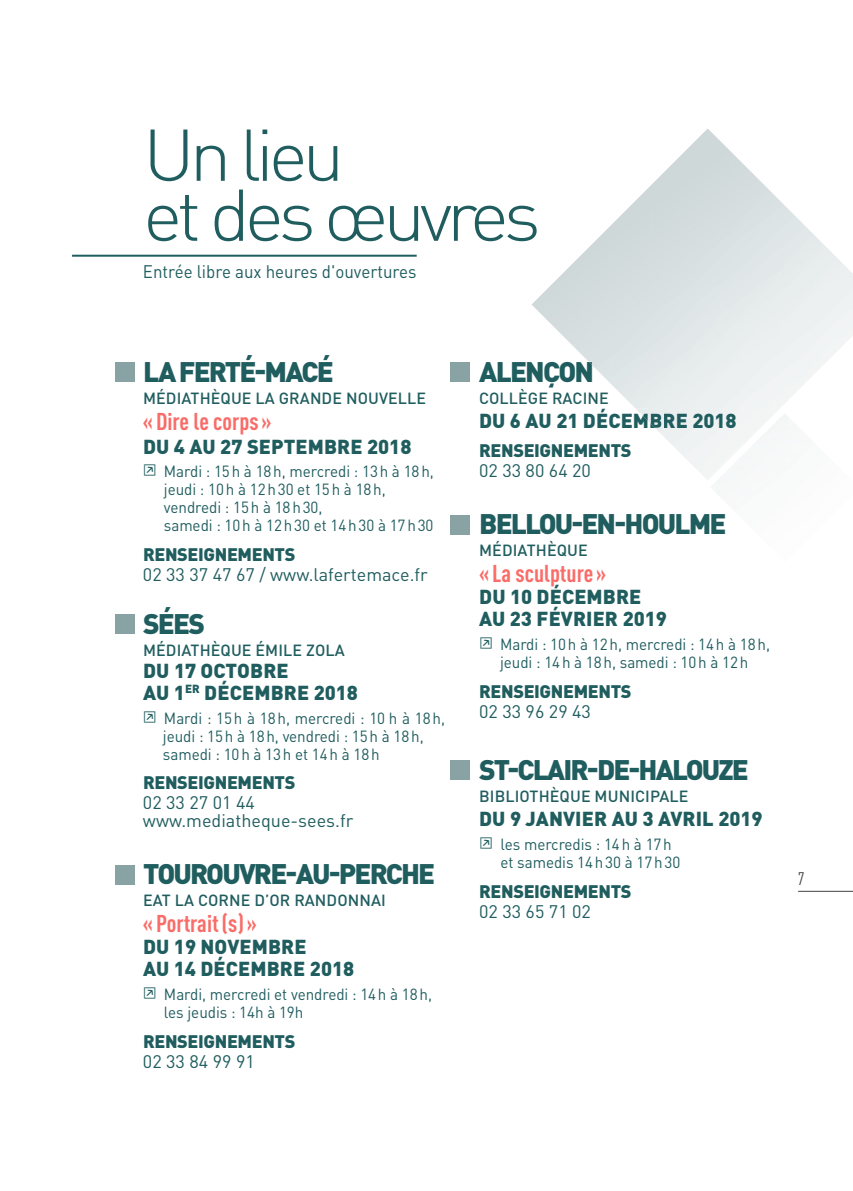
<style>
.page{position:relative;width:853px;height:1191px;background:#fff}
.page>*{position:absolute;margin:0;border:0;box-sizing:border-box;transform-origin:0 0}
.t1{font:300 72px/60px "DIN Pro";letter-spacing:-.075em;color:#205d5f;scale:1.05 1}
.t2{font:900 28px "DIN Pro";letter-spacing:-.065em;color:#205d5f}
.t3{font:700 condensed 24px "DIN Pro";color:#f96c68}
.t4{font:900 20px/22px "DIN Pro";letter-spacing:.005em;color:#205d5f}
.t5{font:18px/18px "DIN Pro";color:#205d5f}
.t6{font:900 18px "DIN Pro";letter-spacing:-.02em;color:#205d5f}
.t7{font:18px "DIN Pro";color:#205d5f;scale:.94 1}
.t8{font:condensed 18px "DIN Pro";color:#40403f}
.t9{font:16px/18px "DIN Pro";letter-spacing:-.005em;color:#205d5f;scale:.95 1}
.t10{font:500 16px "DIN Pro";letter-spacing:.005em;color:#205d5f}
.s1{font-family:"Button Bonus Square Positive";font-size:14px}
</style>
<div class="page">
<hr style="left:72px;top:255px;width:344px;height:2px;background:#205d5f">
<img style="left:532px;top:128px;width:320px;height:352px">
<svg style="left:588px;top:361px;width:4px;height:4px"></svg>
<svg style="left:635px;top:408px;width:12px;height:13px"></svg>
<img style="left:650px;top:413px;width:11px;height:14px">
<img style="left:664px;top:413px;width:46px;height:15px">
<img style="left:710px;top:413px;width:142px;height:67px">
<hr style="left:798px;top:891px;width:54px;height:1px;background:#40403f">
<div style="left:115px;top:362px;width:19px;height:19px;background:#89a2a4"></div>
<div style="left:450px;top:362px;width:20px;height:19px;background:#89a2a4"></div>
<div style="left:115px;top:615px;width:19px;height:19px;background:#89a2a4"></div>
<div style="left:450px;top:515px;width:20px;height:19px;background:#89a2a4"></div>
<div style="left:115px;top:865px;width:19px;height:19px;background:#89a2a4"></div>
<div style="left:450px;top:760px;width:20px;height:19px;background:#89a2a4"></div>
<h1 class="t1" style="left:143px;top:134px;width:380px">Un lieu<br>et des œuvres</h1>
<p class="t7" style="left:143px;top:265px;width:292px">Entrée libre aux heures d'ouvertures</p>
<h2 class="t2" style="left:143px;top:355px;width:192px">LA FERTÉ-MACÉ</h2>
<p class="t10" style="left:143px;top:392px;width:284px">MÉDIATHÈQUE LA GRANDE NOUVELLE</p>
<h3 class="t3" style="left:143px;top:412px;width:130px">« Dire le corps »</h3>
<p class="t4" style="left:143px;top:436px;width:270px">DU 4 AU 27 SEPTEMBRE 2018</p>
<p class="t9" style="left:164px;top:464px;width:286px;text-indent:-21px"><span class="s1">W</span> Mardi : 15 h à 18 h, mercredi : 13 h à 18 h, jeudi : 10 h à 12 h 30 et 15 h à 18 h, vendredi : 15 h à 18 h 30,<br>samedi : 10 h à 12 h 30 et 14 h 30 à 17 h 30</p>
<p class="t6" style="left:143px;top:544px;width:154px">RENSEIGNEMENTS</p>
<p class="t5" style="left:143px;top:568px;width:286px">02 33 37 47 67 / www.lafertemace.fr</p>
<h2 class="t2" style="left:143px;top:608px;width:63px">SÉES</h2>
<p class="t10" style="left:143px;top:644px;width:203px">MÉDIATHÈQUE ÉMILE ZOLA</p>
<p class="t4" style="left:143px;top:660px;width:216px">DU 17 OCTOBRE<br>AU 1<sup>ER</sup> DÉCEMBRE 2018</p>
<p class="t9" style="left:163px;top:711px;width:298px;text-indent:-20px"><span class="s1">W</span> Mardi : 15 h à 18 h, mercredi : 10 h à 18 h, jeudi : 15 h à 18 h, vendredi : 15 h à 18 h, samedi : 10 h à 13 h et 14 h à 18 h</p>
<p class="t6" style="left:143px;top:772px;width:154px">RENSEIGNEMENTS</p>
<p class="t5" style="left:143px;top:796px;width:212px">02 33 27 01 44 www.mediatheque-sees.fr</p>
<h2 class="t2" style="left:143px;top:858px;width:294px">TOUROUVRE-AU-PERCHE</h2>
<p class="t10" style="left:143px;top:895px;width:244px">EAT LA CORNE D’OR RANDONNAI</p>
<h3 class="t3" style="left:143px;top:915px;width:115px">« Portrait (s) »</h3>
<p class="t4" style="left:143px;top:936px;width:213px">DU 19 NOVEMBRE<br>AU 14 DÉCEMBRE 2018</p>
<p class="t9" style="left:164px;top:987px;width:284px;text-indent:-21px"><span class="s1">W</span> Mardi, mercredi et vendredi : 14 h à 18 h, les jeudis : 14h à 19h</p>
<p class="t6" style="left:143px;top:1031px;width:154px">RENSEIGNEMENTS</p>
<p class="t5" style="left:143px;top:1054px;width:113px">02 33 84 99 91</p>
<h2 class="t2" style="left:479px;top:355px;width:116px">ALENÇON</h2>
<p class="t10" style="left:479px;top:392px;width:131px">COLLÈGE RACINE</p>
<p class="t4" style="left:479px;top:410px;width:259px">DU 6 AU 21 DÉCEMBRE 2018</p>
<p class="t6" style="left:479px;top:440px;width:154px">RENSEIGNEMENTS</p>
<p class="t5" style="left:479px;top:464px;width:113px">02 33 80 64 20</p>
<h2 class="t2" style="left:479px;top:508px;width:249px">BELLOU-EN-HOULME</h2>
<p class="t10" style="left:479px;top:545px;width:110px">MÉDIATHÈQUE</p>
<h3 class="t3" style="left:479px;top:565px;width:129px">« La sculpture »</h3>
<p class="t4" style="left:479px;top:586px;width:189px">DU 10 DÉCEMBRE<br>AU 23 FÉVRIER 2019</p>
<p class="t9" style="left:479px;top:637px;width:308px;text-align:center"><span class="s1">W</span> Mardi : 10 h à 12 h, mercredi : 14 h à 18 h, jeudi : 14 h à 18 h, samedi : 10 h à 12 h</p>
<p class="t6" style="left:479px;top:681px;width:154px">RENSEIGNEMENTS</p>
<p class="t5" style="left:479px;top:704px;width:113px">02 33 96 29 43</p>
<h2 class="t2" style="left:479px;top:754px;width:271px">ST-CLAIR-DE-HALOUZE</h2>
<p class="t10" style="left:479px;top:791px;width:211px">BIBLIOTHÈQUE MUNICIPALE</p>
<p class="t4" style="left:479px;top:808px;width:285px">DU 9 JANVIER AU 3 AVRIL 2019</p>
<p class="t9" style="left:500px;top:837px;width:191px;text-indent:-21px"><span class="s1">W</span> les mercredis : 14 h à 17 h et samedis 14 h 30 à 17 h 30</p>
<p class="t6" style="left:479px;top:881px;width:154px">RENSEIGNEMENTS</p>
<p class="t5" style="left:479px;top:904px;width:113px">02 33 65 71 02</p>
<p class="t8" style="left:798px;top:872px;width:8px">7</p>
</div>
